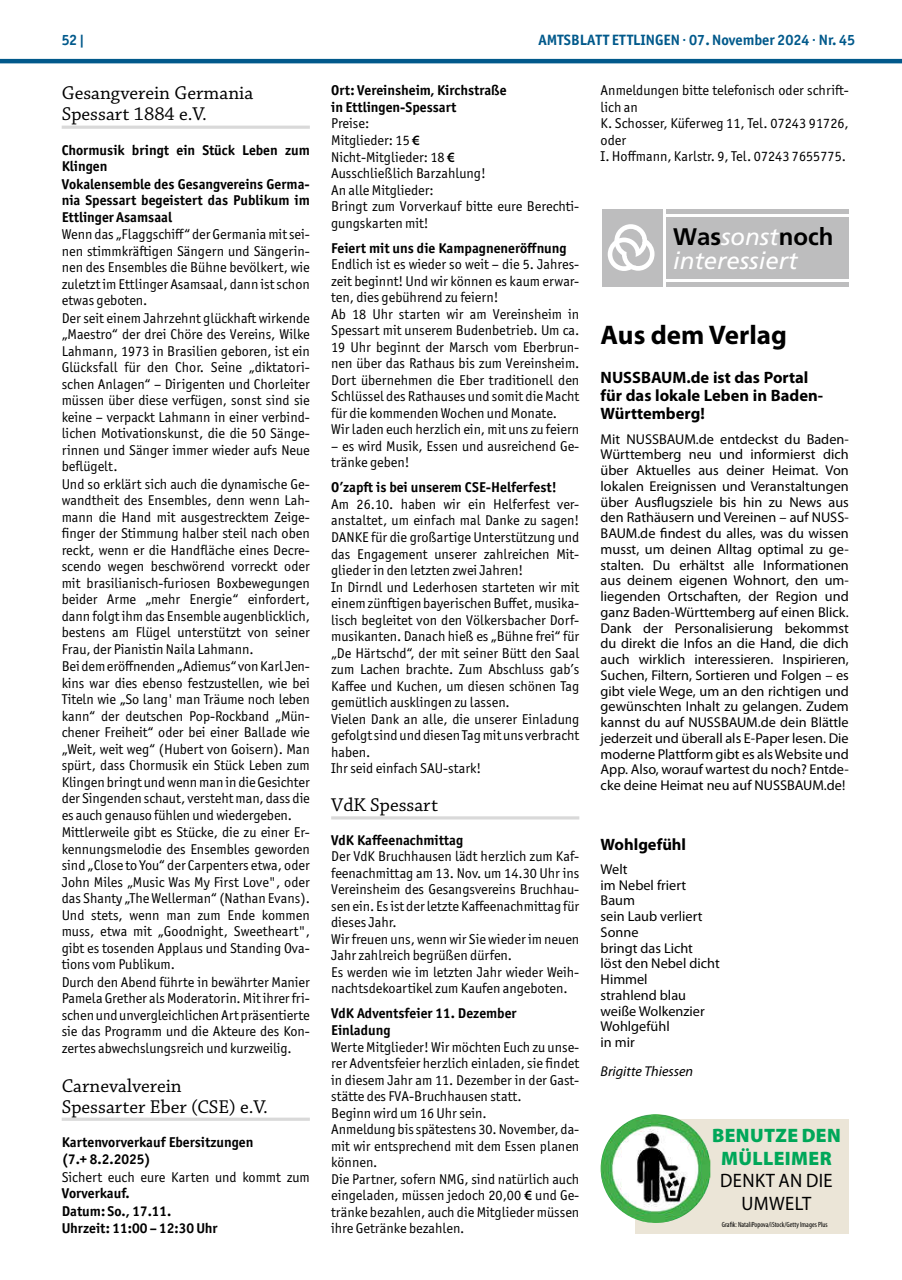
<style>
.page{position:relative;width:902px;height:1280px;background:#fff}
.page>*{position:absolute;margin:0;border:0;box-sizing:border-box;transform-origin:0 0}
.t1{font:700 27px "Myriad Pro";color:#000}
.t2{font:italic 24px/24px "Frutiger";color:#fff}
.t3{font:19.5px/21px "Chaparral Pro";color:#000}
.t4{font:900 19.5px/22.5px "Myriad Pro";letter-spacing:.02em;color:#00a759;text-align:center}
.t5{font:19.5px/22.5px "Myriad Pro";letter-spacing:.02em;color:#000;text-align:center;scale:.95 1}
.t6{font:700 16.5px/18px "Myriad Pro";color:#000}
.t7{font:700 15px "Officina Sans ITC Pro";color:#01598b}
.t8{font:14.25px/16.5px "Officina Sans ITC Pro";color:#000}
.t9{font:14.25px/15.8px "Myriad Pro";color:#000;text-align:justify}
.t10{font:700 14.25px/16.8px "Officina Sans ITC Pro";color:#000}
.t11{font:italic 14.25px "Myriad Pro";color:#000}
.t12{font:condensed 7.5px "Myriad Pro";color:#000}
.s1{font-family:"Myriad Pro";font-weight:600}
.s2{font-weight:700;font-style:normal;color:#000}
</style>
<div class="page">
<hr style="left:0;top:59px;width:901px;height:4px;background:#01598b">
<hr style="left:62px;top:126px;width:248px;height:3px;background:#d9d9d9">
<svg style="left:62px;top:1117px;width:248px;height:4px"></svg>
<hr style="left:331px;top:816px;width:248px;height:3px;background:#d9d9d9">
<div style="left:666px;top:217px;width:182px;height:62px;background:#bdbdbe"></div>
<hr style="left:666px;top:283px;width:182px;height:4px;background:#bdbdbe">
<hr style="left:666px;top:210px;width:182px;height:4px;background:#bdbdbe">
<div style="left:602px;top:210px;width:60px;height:77px;background:#bdbdbe"></div>
<svg style="left:607px;top:224px;width:47px;height:47px"></svg>
<div style="left:635px;top:1119px;width:213px;height:114px;background:#ebe5d7"></div>
<img style="left:600px;top:1114px;width:110px;height:109px">
<p class="t7" style="left:62px;top:31px;width:25px">52 |</p>
<p class="t7" style="left:538px;top:31px;width:318px">AMTSBLATT ETTLINGEN · 07. November 2024 · Nr. 45</p>
<h3 class="t3" style="left:62px;top:84px;width:193px">Gesangverein Germania<br>Spessart 1884 e.V.</h3>
<p class="t10" style="left:62px;top:142px;width:250px">Chormusik bringt ein Stück Leben zum<br>Klingen<br>Vokalensemble des Gesangvereins Germa&shy;nia Spessart begeistert das Publikum im<br>Ettlinger Asamsaal</p>
<p class="t8" style="left:62px;top:226px;width:250px">Wenn das „Flaggschiff“ der Germania mit sei&shy;nen stimmkräftigen Sängern und Sängerin&shy;nen des Ensembles die Bühne bevölkert, wie zuletzt im Ettlinger Asamsaal, dann ist schon etwas geboten.<br>Der seit einem Jahrzehnt glückhaft wirkende „Maestro“ der drei Chöre des Vereins, Wilke Lahmann, 1973 in Brasilien geboren, ist ein Glücksfall für den Chor. Seine „diktatori&shy;schen Anlagen“ – Dirigenten und Chorleiter müssen über diese verfügen, sonst sind sie keine – verpackt Lahmann in einer verbind&shy;lichen Motivationskunst, die die 50 Sänge&shy;rinnen und Sänger immer wieder aufs Neue beflügelt.<br>Und so erklärt sich auch die dynamische Ge&shy;wandtheit des Ensembles, denn wenn Lah&shy;mann die Hand mit ausgestrecktem Zeige&shy;finger der Stimmung halber steil nach oben reckt, wenn er die Handfläche eines Decre&shy;scendo wegen beschwörend vorreckt oder mit brasilianisch-furiosen Boxbewegungen beider Arme „mehr Energie“ einfordert, dann folgt ihm das Ensemble augenblicklich, bestens am Flügel unterstützt von seiner Frau, der Pianistin Naila Lahmann.<br>Bei dem eröffnenden „Adiemus“ von Karl Jen&shy;kins war dies ebenso festzustellen, wie bei Titeln wie „So lang' man Träume noch leben kann“ der deutschen Pop-Rockband „Mün&shy;chener Freiheit“ oder bei einer Ballade wie „Weit, weit weg“ (Hubert von Goisern). Man spürt, dass Chormusik ein Stück Leben zum Klingen bringt und wenn man in die Gesichter der Singenden schaut, versteht man, dass die es auch genauso fühlen und wiedergeben.<br>Mittlerweile gibt es Stücke, die zu einer Er&shy;kennungsmelodie des Ensembles geworden sind „Close to You“ der Carpenters etwa, oder John Miles „Music Was My First Love", oder das Shanty „The Wellerman“ (Nathan Evans).<br>Und stets, wenn man zum Ende kommen muss, etwa mit „Goodnight, Sweetheart", gibt es tosenden Applaus und Standing Ova&shy;tions vom Publikum.<br>Durch den Abend führte in bewährter Manier Pamela Grether als Moderatorin. Mit ihrer fri&shy;schen und unvergleichlichen Art präsentierte sie das Programm und die Akteure des Kon&shy;zertes abwechslungsreich und kurzweilig.</p>
<h3 class="t3" style="left:62px;top:1075px;width:208px">Carnevalverein<br>Spessarter Eber (CSE) e.V.</h3>
<p class="t10" style="left:62px;top:1133px;width:193px;line-height:17.4px">Kartenvorverkauf Ebersitzungen (7.+ 8.2.2025)</p>
<p class="t8" style="left:62px;top:1169px;width:250px">Sichert euch eure Karten und kommt zum</p>
<p class="t10" style="left:62px;top:1185px;width:157px;line-height:17.4px">Vorverkauf.<br>Datum: So., 17.11.<br>Uhrzeit: 11:00 – 12:30 Uhr</p>
<p class="t10" style="left:331px;top:82px;width:177px">Ort: Vereinsheim, Kirchstraße in Ettlingen-Spessart</p>
<p class="t8" style="left:331px;top:115px;width:250px">Preise:<br>Mitglieder: 15 <span class="s1">€<br></span>Nicht-Mitglieder: 18 <span class="s1">€<br></span>Ausschließlich Barzahlung!<br>An alle Mitglieder:<br>Bringt zum Vorverkauf bitte eure Berechti&shy;gungskarten mit!</p>
<p class="t10" style="left:331px;top:239px;width:237px">Feiert mit uns die Kampagneneröffnung</p>
<p class="t8" style="left:331px;top:256px;width:250px">Endlich ist es wieder so weit – die 5. Jahres&shy;zeit beginnt! Und wir können es kaum erwar&shy;ten, dies gebührend zu feiern!<br>Ab 18 Uhr starten wir am Vereinsheim in Spessart mit unserem Budenbetrieb. Um ca.<br>19 Uhr beginnt der Marsch vom Eberbrun&shy;nen über das Rathaus bis zum Vereinsheim.<br>Dort übernehmen die Eber traditionell den Schlüssel des Rathauses und somit die Macht für die kommenden Wochen und Monate.<br>Wir laden euch herzlich ein, mit uns zu feiern</p>
<p class="t8" style="left:331px;top:438px;width:250px">– es wird Musik, Essen und ausreichend Ge&shy;tränke geben!</p>
<p class="t10" style="left:331px;top:479px;width:227px">O’zapft is bei unserem CSE-Helferfest!</p>
<p class="t8" style="left:331px;top:496px;width:250px">Am 26.10. haben wir ein Helferfest ver&shy;anstaltet, um einfach mal Danke zu sagen!<br>DANKE für die großartige Unterstützung und das Engagement unserer zahlreichen Mit&shy;glieder in den letzten zwei Jahren!<br>In Dirndl und Lederhosen starteten wir mit einem zünftigen bayerischen Buffet, musika&shy;lisch begleitet von den Völkersbacher Dorf&shy;musikanten. Danach hieß es „Bühne frei“ für „De Härtschd“, der mit seiner Bütt den Saal zum Lachen brachte. Zum Abschluss gab’s Kaffee und Kuchen, um diesen schönen Tag gemütlich ausklingen zu lassen.<br>Vielen Dank an alle, die unserer Einladung gefolgt sind und diesen Tag mit uns verbracht haben.<br>Ihr seid einfach SAU-stark!</p>
<h3 class="t3" style="left:331px;top:795px;width:108px">VdK Spessart</h3>
<p class="t10" style="left:331px;top:831px;width:133px">VdK Kaffeenachmittag</p>
<p class="t8" style="left:331px;top:848px;width:250px">Der VdK Bruchhausen lädt herzlich zum Kaf&shy;feenachmittag am 13. Nov. um 14.30 Uhr ins Vereinsheim des Gesangsvereins Bruchhau&shy;sen ein. Es ist der letzte Kaffeenachmittag für dieses Jahr.<br>Wir freuen uns, wenn wir Sie wieder im neuen Jahr zahlreich begrüßen dürfen.<br>Es werden wie im letzten Jahr wieder Weih&shy;nachtsdekoartikel zum Kaufen angeboten.</p>
<p class="t10" style="left:331px;top:1005px;width:187px">VdK Adventsfeier 11. Dezember<br>Einladung</p>
<p class="t8" style="left:331px;top:1038px;width:250px">Werte Mitglieder! Wir möchten Euch zu unse&shy;rer Adventsfeier herzlich einladen, sie findet in diesem Jahr am 11. Dezember in der Gast&shy;stätte des FVA-Bruchhausen statt.<br>Beginn wird um 16 Uhr sein.<br>Anmeldung bis spätestens 30. November, da&shy;mit wir entsprechend mit dem Essen planen können.<br>Die Partner, sofern NMG, sind natürlich auch eingeladen, müssen jedoch 20,00 <span class="s1">€</span> und Ge&shy;tränke bezahlen, auch die Mitglieder müssen ihre Getränke bezahlen.</p>
<p class="t8" style="left:600px;top:82px;width:250px">Anmeldungen bitte telefonisch oder schrift&shy;lich an<br>K. Schosser, Küferweg 11, Tel. 07243 91726, oder<br>I. Hoffmann, Karlstr. 9, Tel. 07243 7655775.</p>
<h2 class="t2" style="left:673px;top:224px;width:162px"><span class="s2">Was</span>sonst<span class="s2">noch </span>interessiert</h2>
<h1 class="t1" style="left:600px;top:317px;width:188px">Aus dem Verlag</h1>
<p class="t6" style="left:600px;top:368px;width:224px">NUSSBAUM.de ist das Portal für das lokale Leben in Baden-<br>Württemberg!</p>
<p class="t9" style="left:600px;top:431px;width:250px">Mit NUSSBAUM.de entdeckst du Baden-Württemberg neu und informierst dich über Aktuelles aus deiner Heimat. Von lokalen Ereignissen und Veranstaltungen über Ausflugsziele bis hin zu News aus den Rathäusern und Vereinen – auf NUSS-BAUM.de findest du alles, was du wissen musst, um deinen Alltag optimal zu ge&shy;stalten. Du erhältst alle Informationen aus deinem eigenen Wohnort, den um&shy;liegenden Ortschaften, der Region und ganz Baden-Württemberg auf einen Blick.<br>Dank der Personalisierung bekommst du direkt die Infos an die Hand, die dich auch wirklich interessieren. Inspirieren, Suchen, Filtern, Sortieren und Folgen – es gibt viele Wege, um an den richtigen und gewünschten Inhalt zu gelangen. Zudem kannst du auf NUSSBAUM.de dein Blättle jederzeit und überall als E-Paper lesen. Die moderne Plattform gibt es als Website und App. Also, worauf wartest du noch? Entde&shy;cke deine Heimat neu auf NUSSBAUM.de!</p>
<p class="t6" style="left:600px;top:834px;width:87px">Wohlgefühl</p>
<p class="t9" style="left:600px;top:861px;width:121px;text-align:left">Welt<br>im Nebel friert<br>Baum<br>sein Laub verliert<br>Sonne<br>bringt das Licht<br>löst den Nebel dicht<br>Himmel<br>strahlend blau weiße Wolkenzier<br>Wohlgefühl<br>in mir</p>
<p class="t11" style="left:600px;top:1062px;width:94px">Brigitte Thiessen</p>
<h3 class="t4" style="left:712px;top:1124px;width:130px">BENUTZE DEN<br>MÜLLEIMER</h3>
<h3 class="t5" style="left:720px;top:1169px;width:120px">DENKT AN DIE<br>UMWELT</h3>
<p class="t12" style="left:721px;top:1219px;width:107px">Grafik: NataliPopova/iStock/Getty Images Plus</p>
</div>
